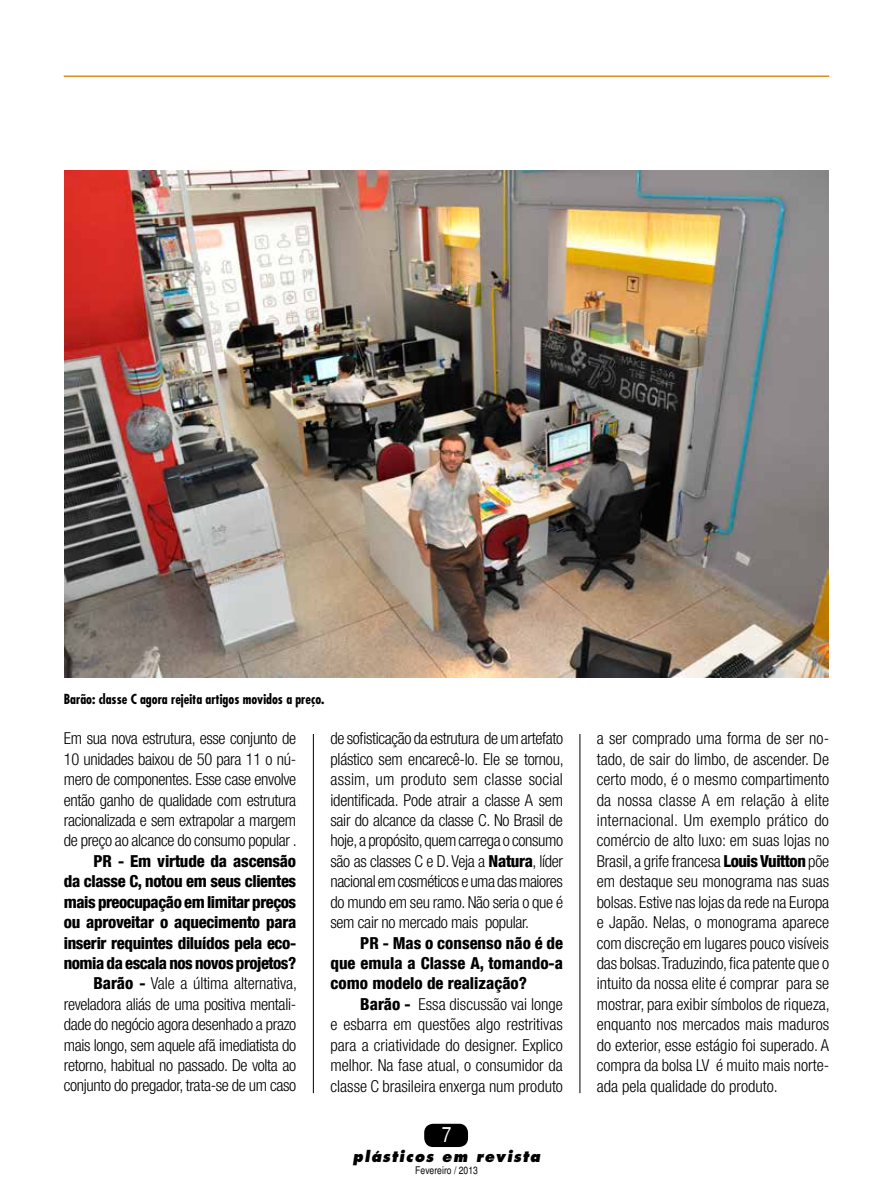
<style>
.page{position:relative;width:893px;height:1191px;background:#fff}
.page>*{position:absolute;margin:0;border:0;box-sizing:border-box;transform-origin:0 0}
.t1{font:condensed 21px "Helvetica";color:#fff}
.t2{font:300 condensed 16.5px/20.4px "Helvetica Neue LT Com";letter-spacing:-.02em;color:#000;text-align:justify}
.t3{font:800 condensed 16.5px/20.4px "Helvetica Neue LT Com";color:#000;text-align:justify}
.t4{font:italic 800 15px "Futura";letter-spacing:.09em;color:#000;scale:.95 1}
.t5{font:700 condensed 13.5px "Futura";color:#000}
.t6{font:condensed 10.5px "Helvetica";color:#000}
.s1{font-weight:800}
</style>
<div class="page">
<hr style="left:64px;top:75px;width:765px;height:2px;background:#e18c1e">
<hr style="left:313px;top:170px;width:1px;height:923px;background:#000">
<hr style="left:580px;top:170px;width:1px;height:923px;background:#000">
<div style="left:424px;top:1123px;width:44px;height:24px;background:#000;border-radius:9px"></div>
<div style="left:219px;top:384px;width:433px;height:349px;background:#fff"></div>
<img style="left:65px;top:170px;width:763px;height:507px">
<p class="t5" style="left:64px;top:690px;width:262px">Barão: classe C agora rejeita artigos movidos a preço.</p>
<p class="t2" style="left:64px;top:728px;width:235px">Em sua nova estrutura, esse conjunto de 10 unidades baixou de 50 para 11 o nú&shy;mero de componentes. Esse case envolve então ganho de qualidade com estrutura racionalizada e sem extrapolar a margem de preço ao alcance do consumo popular .</p>
<p class="t2" style="left:64px;top:850px;width:235px;text-align:right"><span class="s1">PR - Em virtude da ascensão<br>da classe C, notou em seus clientes mais preocupação em limitar preços ou aproveitar o aquecimento para inserir requintes diluídos pela eco&shy;nomia da escala nos novos projetos?<br>Barão -</span> Vale a última alternativa, reveladora aliás de uma positiva mentali&shy;dade do negócio agora desenhado a prazo mais longo, sem aquele afã imediatista do retorno, habitual no passado. De volta ao conjunto do pregador, trata-se de um caso</p>
<p class="t2" style="left:331px;top:728px;width:235px">de sofisticação da estrutura de um artefato plástico sem encarecê-lo. Ele se tornou, assim, um produto sem classe social identificada. Pode atrair a classe A sem sair do alcance da classe C. No Brasil de hoje, a propósito, quem carrega o consumo são as classes C e D. Veja a <span class="s1">Natura</span>, líder nacional em cosméticos e uma das maiores do mundo em seu ramo. Não seria o que é sem cair no mercado mais popular.</p>
<p class="t3" style="left:331px;top:932px;width:234px;text-indent:30px">PR - Mas o consenso não é de que emula a Classe A, tomando-a como modelo de realização?</p>
<p class="t2" style="left:331px;top:993px;width:234px;text-indent:30px"><span class="s1">Barão -</span> Essa discussão vai longe e esbarra em questões algo restritivas para a criatividade do designer. Explico melhor. Na fase atual, o consumidor da classe C brasileira enxerga num produto</p>
<p class="t1" style="left:442px;top:1122px;width:11px">7</p>
<p class="t4" style="left:353px;top:1147px;width:199px">plásticos em revista</p>
<p class="t6" style="left:415px;top:1164px;width:64px">Fevereiro / 2013</p>
<p class="t2" style="left:597px;top:728px;width:235px">a ser comprado uma forma de ser no&shy;tado, de sair do limbo, de ascender. De certo modo, é o mesmo compartimento da nossa classe A em relação à elite internacional. Um exemplo prático do comércio de alto luxo: em suas lojas no Brasil, a grife francesa <span class="s1">Louis Vuitton</span> põe em destaque seu monograma nas suas bolsas. Estive nas lojas da rede na Europa e Japão. Nelas, o monograma aparece com discreção em lugares pouco visíveis das bolsas. Traduzindo, fica patente que o intuito da nossa elite é comprar para se mostrar, para exibir símbolos de riqueza, enquanto nos mercados mais maduros do exterior, esse estágio foi superado. A compra da bolsa LV é muito mais norte&shy;ada pela qualidade do produto.</p>
</div>
